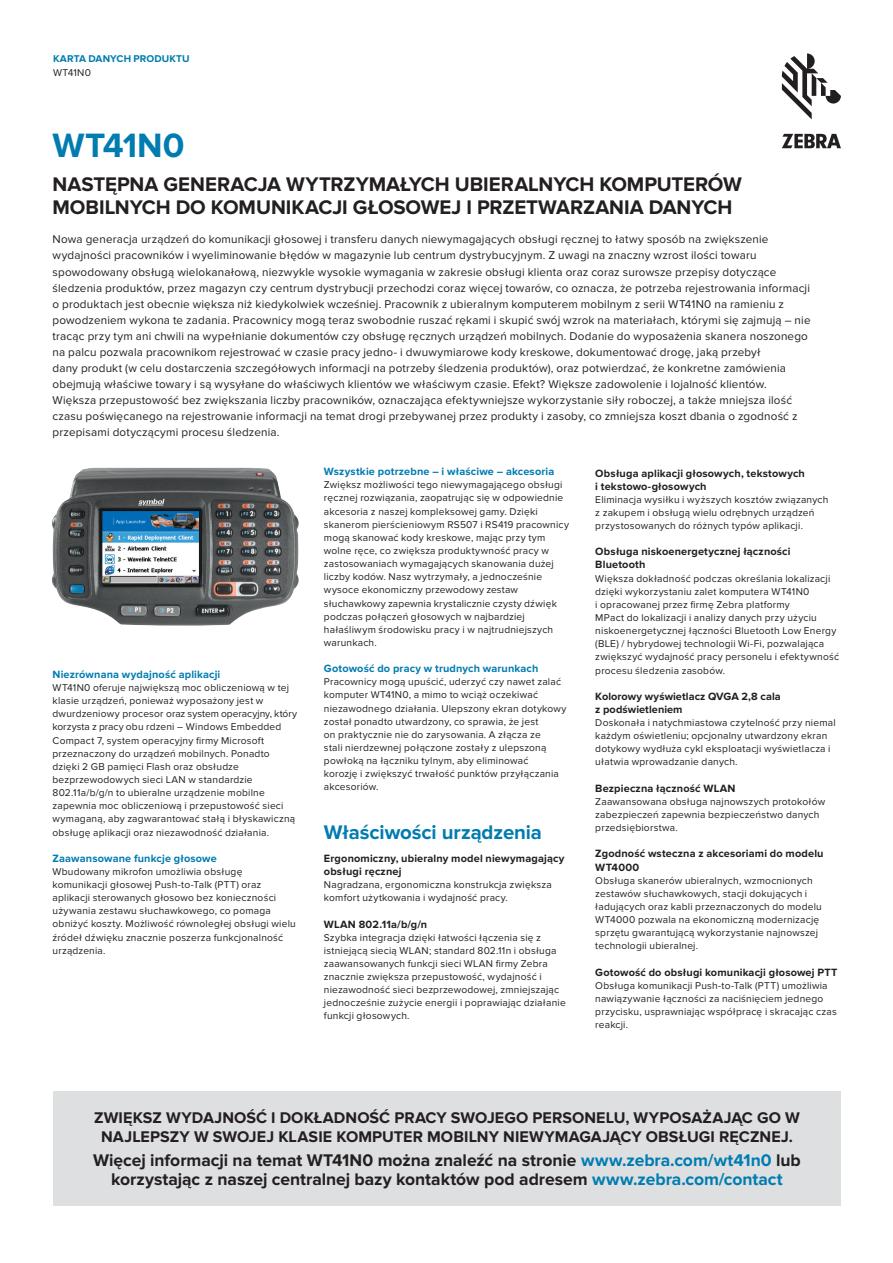
<style>
.page{position:relative;width:893px;height:1263px;background:#fff}
.page>*{position:absolute;margin:0;border:0;box-sizing:border-box;transform-origin:0 0}
.Cover_Headline{font:700 34.95px "Proxima Nova";letter-spacing:.005em;color:#007cb1}
.Cover_Subhead{font:700 20.4px/23.4px "Proxima Nova";letter-spacing:-.005em;color:#231f20}
.Headline-1{font:700 20.4px "Proxima Nova";letter-spacing:-.005em;color:#007cb1}
.CTA-Call_To_Action{font:700 17.55px/18.9px "Proxima Nova";letter-spacing:-.005em;color:#231f20;text-align:center}
.CTA-Market_Statement{font:700 16.05px/18.9px "Proxima Nova";letter-spacing:.005em;color:#231f20;text-align:center}
.Intro_Body{font:11.7px/16px "Proxima Nova";letter-spacing:.015em;color:#231f20}
.Body_Subhead_Black{font:700 10.95px/13.2px "Proxima Nova";letter-spacing:.015em;color:#231f20}
.Body_Subhead_Color{font:700 10.95px "Proxima Nova";letter-spacing:.015em;color:#007cb1}
.Body{font:10.2px/13.2px "Proxima Nova";letter-spacing:.02em;color:#231f20}
.t1{font:700 10.2px "Proxima Nova";letter-spacing:.01em;color:#007cb1}
.s1{color:#007cb1}
</style>
<div class="page">
<img style="left:52px;top:468px;width:247px;height:158px">
<svg style="left:782px;top:53px;width:59px;height:66px"></svg>
<svg style="left:782px;top:134px;width:59px;height:14px"></svg>
<div style="left:53px;top:1091px;width:788px;height:115px;background:#dedfe1"></div>
<p class="t1" style="left:53px;top:52px;width:138px">KARTA DANYCH PRODUKTU</p>
<p class="Body" style="left:53px;top:66px;width:40px">WT41N0</p>
<p class="Cover_Headline" style="left:53px;top:125px;width:134px">WT41N0</p>
<p class="Cover_Subhead" style="left:53px;top:173px;width:691px">NASTĘPNA GENERACJA WYTRZYMAŁYCH UBIERALNYCH KOMPUTERÓW<br>MOBILNYCH DO KOMUNIKACJI GŁOSOWEJ I PRZETWARZANIA DANYCH</p>
<p class="Intro_Body" style="left:53px;top:232px;width:759px">Nowa generacja urządzeń do komunikacji głosowej i transferu danych niewymagających obsługi ręcznej to łatwy sposób na zwiększenie wydajności pracowników i wyeliminowanie błędów w magazynie lub centrum dystrybucyjnym. Z uwagi na znaczny wzrost ilości towaru spowodowany obsługą wielokanałową, niezwykle wysokie wymagania w zakresie obsługi klienta oraz coraz surowsze przepisy dotyczące śledzenia produktów, przez magazyn czy centrum dystrybucji przechodzi coraz więcej towarów, co oznacza, że potrzeba rejestrowania informacji o produktach jest obecnie większa niż kiedykolwiek wcześniej. Pracownik z ubieralnym komputerem mobilnym z serii WT41N0 na ramieniu z powodzeniem wykona te zadania. Pracownicy mogą teraz swobodnie ruszać rękami i skupić swój wzrok na materiałach, którymi się zajmują – nie tracąc przy tym ani chwili na wypełnianie dokumentów czy obsługę ręcznych urządzeń mobilnych. Dodanie do wyposażenia skanera noszonego na palcu pozwala pracownikom rejestrować w czasie pracy jedno- i dwuwymiarowe kody kreskowe, dokumentować drogę, jaką przebył<br>dany produkt (w celu dostarczenia szczegółowych informacji na potrzeby śledzenia produktów), oraz potwierdzać, że konkretne zamówienia obejmują właściwe towary i są wysyłane do właściwych klientów we właściwym czasie. Efekt? Większe zadowolenie i lojalność klientów.<br>Większa przepustowość bez zwiększania liczby pracowników, oznaczająca efektywniejsze wykorzystanie siły roboczej, a także mniejsza ilość czasu poświęcanego na rejestrowanie informacji na temat drogi przebywanej przez produkty i zasoby, co zmniejsza koszt dbania o zgodność z przepisami dotyczącymi procesu śledzenia.</p>
<p class="Body_Subhead_Color" style="left:53px;top:668px;width:169px">Niezrównana wydajność aplikacji</p>
<p class="Body" style="left:53px;top:681px;width:246px">WT41N0 oferuje największą moc obliczeniową w tej klasie urządzeń, ponieważ wyposażony jest w dwurdzeniowy procesor oraz system operacyjny, który korzysta z pracy obu rdzeni – Windows Embedded Compact 7, system operacyjny firmy Microsoft przeznaczony do urządzeń mobilnych. Ponadto dzięki 2 GB pamięci Flash oraz obsłudze bezprzewodowych sieci LAN w standardzie 802.11a/b/g/n to ubieralne urządzenie mobilne zapewnia moc obliczeniową i przepustowość sieci wymaganą, aby zagwarantować stałą i błyskawiczną obsługę aplikacji oraz niezawodność działania.</p>
<p class="Body_Subhead_Color" style="left:53px;top:852px;width:166px">Zaawansowane funkcje głosowe</p>
<p class="Body" style="left:53px;top:865px;width:245px">Wbudowany mikrofon umożliwia obsługę komunikacji głosowej Push-to-Talk (PTT) oraz aplikacji sterowanych głosowo bez konieczności używania zestawu słuchawkowego, co pomaga obniżyć koszty. Możliwość równoległej obsługi wielu źródeł dźwięku znacznie poszerza funkcjonalność urządzenia.</p>
<p class="Body_Subhead_Color" style="left:324px;top:465px;width:232px">Wszystkie potrzebne – i właściwe – akcesoria</p>
<p class="Body" style="left:324px;top:478px;width:247px">Zwiększ możliwości tego niewymagającego obsługi ręcznej rozwiązania, zaopatrując się w odpowiednie akcesoria z naszej kompleksowej gamy. Dzięki skanerom pierścieniowym RS507 i RS419 pracownicy mogą skanować kody kreskowe, mając przy tym wolne ręce, co zwiększa produktywność pracy w zastosowaniach wymagających skanowania dużej liczby kodów. Nasz wytrzymały, a jednocześnie wysoce ekonomiczny przewodowy zestaw słuchawkowy zapewnia krystalicznie czysty dźwięk podczas połączeń głosowych w najbardziej hałaśliwym środowisku pracy i w najtrudniejszych warunkach.</p>
<p class="Body_Subhead_Color" style="left:324px;top:662px;width:216px">Gotowość do pracy w trudnych warunkach</p>
<p class="Body" style="left:324px;top:675px;width:244px">Pracownicy mogą upuścić, uderzyć czy nawet zalać komputer WT41N0, a mimo to wciąż oczekiwać niezawodnego działania. Ulepszony ekran dotykowy został ponadto utwardzony, co sprawia, że jest<br>on praktycznie nie do zarysowania. A złącza ze<br>stali nierdzewnej połączone zostały z ulepszoną powłoką na łączniku tylnym, aby eliminować<br>korozję i zwiększyć trwałość punktów przyłączania akcesoriów.</p>
<p class="Headline-1" style="left:324px;top:821px;width:220px">Właściwości urządzenia</p>
<p class="Body_Subhead_Black" style="left:324px;top:852px;width:242px">Ergonomiczny, ubieralny model niewymagający obsługi ręcznej</p>
<p class="Body" style="left:324px;top:878px;width:229px">Nagradzana, ergonomiczna konstrukcja zwiększa komfort użytkowania i wydajność pracy.</p>
<p class="Body_Subhead_Black" style="left:324px;top:917px;width:105px">WLAN 802.11a/b/g/n</p>
<p class="Body" style="left:324px;top:931px;width:243px">Szybka integracja dzięki łatwości łączenia się z istniejącą siecią WLAN; standard 802.11n i obsługa zaawansowanych funkcji sieci WLAN firmy Zebra znacznie zwiększa przepustowość, wydajność i niezawodność sieci bezprzewodowej, zmniejszając jednocześnie zużycie energii i poprawiając działanie funkcji głosowych.</p>
<p class="Body_Subhead_Black" style="left:595px;top:466px;width:211px">Obsługa aplikacji głosowych, tekstowych i tekstowo-głosowych</p>
<p class="Body" style="left:595px;top:493px;width:235px">Eliminacja wysiłku i wyższych kosztów związanych z zakupem i obsługą wielu odrębnych urządzeń przystosowanych do różnych typów aplikacji.</p>
<p class="Body_Subhead_Black" style="left:595px;top:545px;width:197px">Obsługa niskoenergetycznej łączności<br>Bluetooth</p>
<p class="Body" style="left:595px;top:572px;width:245px">Większa dokładność podczas określania lokalizacji dzięki wykorzystaniu zalet komputera WT41N0<br>i opracowanej przez firmę Zebra platformy<br>MPact do lokalizacji i analizy danych przy użyciu niskoenergetycznej łączności Bluetooth Low Energy (BLE) / hybrydowej technologii Wi-Fi, pozwalająca zwiększyć wydajność pracy personelu i efektywność procesu śledzenia zasobów.</p>
<p class="Body_Subhead_Black" style="left:595px;top:690px;width:187px">Kolorowy wyświetlacz QVGA 2,8 cala z podświetleniem</p>
<p class="Body" style="left:595px;top:716px;width:242px">Doskonała i natychmiastowa czytelność przy niemal każdym oświetleniu; opcjonalny utwardzony ekran dotykowy wydłuża cykl eksploatacji wyświetlacza i ułatwia wprowadzanie danych.</p>
<p class="Body_Subhead_Black" style="left:595px;top:782px;width:142px">Bezpieczna łączność WLAN</p>
<p class="Body" style="left:595px;top:795px;width:231px">Zaawansowana obsługa najnowszych protokołów zabezpieczeń zapewnia bezpieczeństwo danych przedsiębiorstwa.</p>
<p class="Body_Subhead_Black" style="left:595px;top:847px;width:230px">Zgodność wsteczna z akcesoriami do modelu<br>WT4000</p>
<p class="Body" style="left:595px;top:874px;width:228px">Obsługa skanerów ubieralnych, wzmocnionych zestawów słuchawkowych, stacji dokujących i ładujących oraz kabli przeznaczonych do modelu WT4000 pozwala na ekonomiczną modernizację sprzętu gwarantującą wykorzystanie najnowszej technologii ubieralnej.</p>
<p class="Body_Subhead_Black" style="left:595px;top:965px;width:244px">Gotowość do obsługi komunikacji głosowej PTT</p>
<p class="Body" style="left:595px;top:979px;width:243px">Obsługa komunikacji Push-to-Talk (PTT) umożliwia nawiązywanie łączności za naciśnięciem jednego przycisku, usprawniając współpracę i skracając czas reakcji.</p>
<p class="CTA-Market_Statement" style="left:94px;top:1108px;width:707px">ZWIĘKSZ WYDAJNOŚĆ I DOKŁADNOŚĆ PRACY SWOJEGO PERSONELU, WYPOSAŻAJĄC GO W<br>NAJLEPSZY W SWOJEJ KLASIE KOMPUTER MOBILNY NIEWYMAGAJĄCY OBSŁUGI RĘCZNEJ.</p>
<p class="CTA-Call_To_Action" style="left:93px;top:1151px;width:709px">Więcej informacji na temat WT41N0 można znaleźć na stronie <span class="s1">www.zebra.com/wt41n0</span> lub korzystając z naszej centralnej bazy kontaktów pod adresem <span class="s1">www.zebra.com/contact</span></p>
</div>
